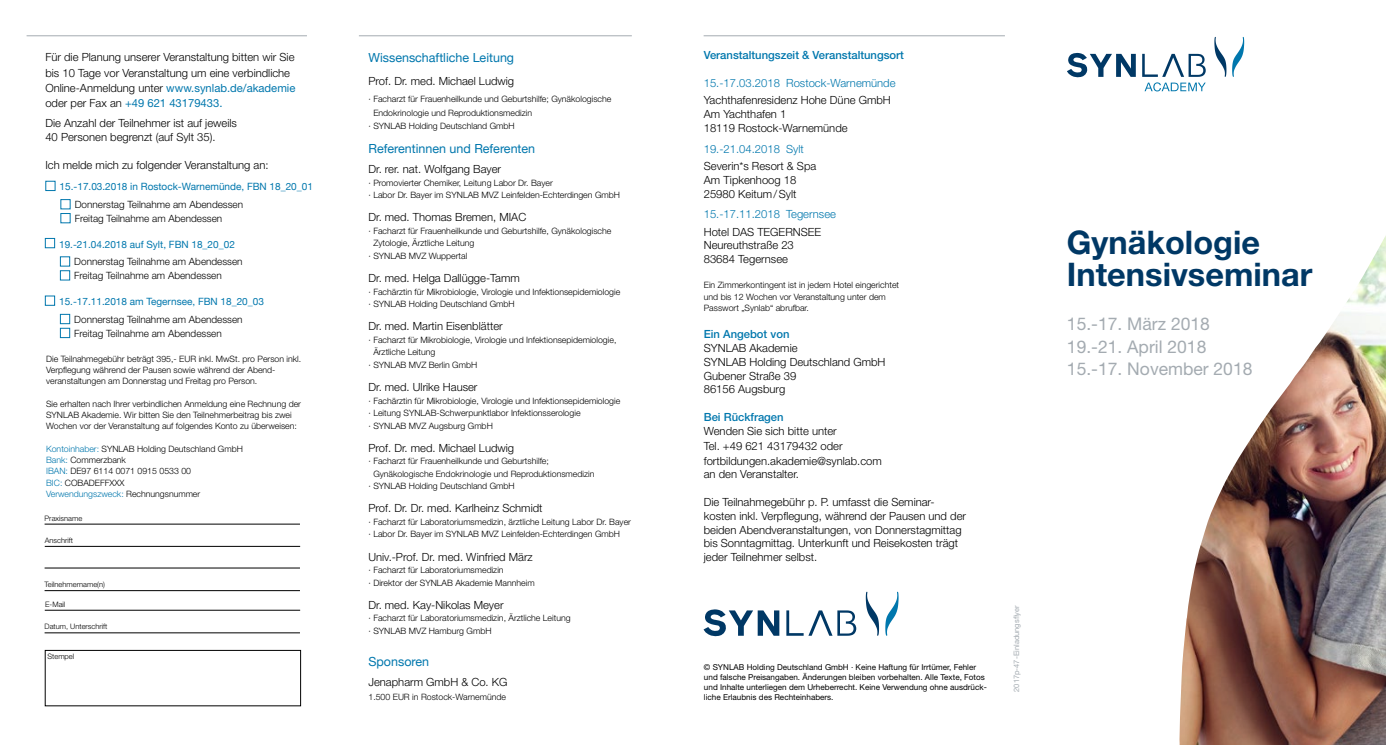
<style>
.page{position:relative;width:1386px;height:745px;background:#fff}
.page>*{position:absolute;margin:0;border:0;box-sizing:border-box;transform-origin:0 0}
.t1{font:700 32.5px/32.5px "Helvetica Neue LT Std";color:#003865}
.t2{font:17.5px/22.5px "Helvetica Neue LT Std";color:#a4abb1}
.t3{font:12.5px "Helvetica Neue";color:#0077ad}
.t4{font:300 11.25px/13.8px "Helvetica Neue";color:#000}
.t5{font:300 11.25px/15px "Helvetica Neue LT Std";color:#000}
.t6{font:300 11.25px "Helvetica Neue";color:#0077ad}
.t7{font:500 11.25px "Helvetica Neue";color:#0077ad}
.t8{font:300 10px/13.8px "Helvetica Neue";color:#000}
.t9{font:10px "Helvetica Neue";color:#0077ad}
.t10{font:300 8.75px/11.2px "Helvetica Neue";color:#000}
.t11{font:8.12px/10px "Helvetica Neue LT Std";color:#000}
.t12{font:300 7.5px "Helvetica Neue";color:#000}
.t13{font:7.5px "Helvetica Neue LT Std";color:#a4abb1}
.s1{font-weight:400;color:#0077ad}
.s2{color:#0077ad}
</style>
<div class="page">
<div style="left:45px;top:181px;width:10px;height:10px;border:1px solid #0077ad"></div>
<hr style="left:45px;top:523px;width:255px;height:1px;background:#000">
<hr style="left:45px;top:545px;width:255px;height:1px;background:#000">
<hr style="left:45px;top:567px;width:255px;height:1px;background:#000">
<hr style="left:45px;top:590px;width:255px;height:1px;background:#000">
<hr style="left:45px;top:609px;width:255px;height:1px;background:#000">
<hr style="left:45px;top:632px;width:255px;height:1px;background:#000">
<div style="left:45px;top:649px;width:256px;height:56px;border:1px solid #000"></div>
<div style="left:61px;top:199px;width:9px;height:10px;border:1px solid #0077ad"></div>
<div style="left:61px;top:213px;width:9px;height:10px;border:1px solid #0077ad"></div>
<div style="left:45px;top:238px;width:10px;height:10px;border:1px solid #0077ad"></div>
<div style="left:60px;top:256px;width:10px;height:10px;border:1px solid #0077ad"></div>
<div style="left:60px;top:270px;width:10px;height:10px;border:1px solid #0077ad"></div>
<div style="left:45px;top:295px;width:10px;height:10px;border:1px solid #0077ad"></div>
<div style="left:60px;top:314px;width:10px;height:10px;border:1px solid #0077ad"></div>
<div style="left:60px;top:328px;width:10px;height:10px;border:1px solid #0077ad"></div>
<svg style="left:1232px;top:37px;width:12px;height:40px"></svg>
<svg style="left:1214px;top:37px;width:12px;height:40px"></svg>
<svg style="left:1067px;top:53px;width:68px;height:25px"></svg>
<svg style="left:1142px;top:54px;width:63px;height:37px"></svg>
<img style="left:1179px;top:237px;width:206px;height:507px">
<hr style="left:703px;top:35px;width:302px;height:1px;background:#a4abb1">
<hr style="left:359px;top:35px;width:273px;height:1px;background:#a4abb1">
<svg style="left:885px;top:591px;width:13px;height:44px"></svg>
<svg style="left:865px;top:591px;width:14px;height:44px"></svg>
<svg style="left:703px;top:609px;width:76px;height:26px"></svg>
<svg style="left:786px;top:610px;width:70px;height:25px"></svg>
<hr style="left:27px;top:35px;width:280px;height:1px;background:#a4abb1">
<p class="t5" style="left:45px;top:50px;width:252px">Für die Planung unserer Veranstaltung bitten wir Sie bis 10 Tage vor Veranstaltung um eine verbindliche Online-Anmeldung unter <span class="s1">www.synlab.de/akademie </span>oder per Fax an <span class="s1">+49 621 43179433.</span></p>
<p class="t4" style="left:45px;top:116px;width:193px">Die Anzahl der Teilnehmer ist auf jeweils<br>40 Personen begrenzt (auf Sylt 35).</p>
<p class="t4" style="left:45px;top:157px;width:225px">Ich melde mich zu folgender Veranstaltung an:</p>
<p class="t9" style="left:60px;top:179px;width:255px">15.-17.03.2018 in Rostock-Warnemünde, FBN 18_20_01</p>
<p class="t8" style="left:75px;top:197px;width:170px">Donnerstag Teilnahme am Abendessen<br>Freitag Teilnahme am Abendessen</p>
<p class="t9" style="left:59px;top:237px;width:177px">19.-21.04.2018 auf Sylt, FBN 18_20_02</p>
<p class="t8" style="left:74px;top:254px;width:170px">Donnerstag Teilnahme am Abendessen<br>Freitag Teilnahme am Abendessen</p>
<p class="t9" style="left:59px;top:294px;width:206px">15.-17.11.2018 am Tegernsee, FBN 18_20_03</p>
<p class="t8" style="left:74px;top:312px;width:170px">Donnerstag Teilnahme am Abendessen<br>Freitag Teilnahme am Abendessen</p>
<p class="t10" style="left:46px;top:352px;width:257px">Die Teilnahmegebühr beträgt 395,- EUR inkl. MwSt. pro Person inkl.<br>Verpflegung während der Pausen sowie während der Abend&shy;veranstaltungen am Donnerstag und Freitag pro Person.</p>
<p class="t10" style="left:46px;top:397px;width:256px">Sie erhalten nach Ihrer verbindlichen Anmeldung eine Rechnung der<br>SYNLAB Akademie. Wir bitten Sie den Teilnehmerbeitrag bis zwei<br>Wochen vor der Veranstaltung auf folgendes Konto zu überweisen:</p>
<p class="t10" style="left:46px;top:442px;width:198px"><span class="s2">Kontoinhaber:</span> SYNLAB Holding Deutschland GmbH<br><span class="s2">Bank:</span> Commerzbank<br><span class="s2">IBAN:</span> DE97 6114 0071 0915 0533 00<br><span class="s2">BIC:</span> COBADEFFXXX<br><span class="s2">Verwendungszweck:</span> Rechnungsnummer</p>
<p class="t12" style="left:45px;top:513px;width:39px">Praxisname</p>
<p class="t12" style="left:45px;top:535px;width:30px">Anschrift</p>
<p class="t12" style="left:45px;top:579px;width:62px">Teilnehmername(n)</p>
<p class="t12" style="left:45px;top:621px;width:64px">Datum, Unterschrift</p>
<p class="t12" style="left:48px;top:651px;width:28px">Stempel</p>
<p class="t12" style="left:45px;top:599px;width:22px">E-Mail</p>
<h3 class="t3" style="left:368px;top:49px;width:147px">Wissenschaftliche Leitung</h3>
<p class="t4" style="left:368px;top:73px;width:147px">Prof. Dr. med. Michael Ludwig</p>
<p class="t10" style="left:368px;top:93px;width:244px">· Facharzt für Frauenheilkunde und Geburtshilfe; Gynäkologische</p>
<p class="t10" style="left:373px;top:107px;width:160px">Endokrinologie und Reproduktionsmedizin</p>
<p class="t10" style="left:368px;top:120px;width:148px">· SYNLAB Holding Deutschland GmbH</p>
<h3 class="t3" style="left:368px;top:139px;width:168px">Referentinnen und Referenten</h3>
<p class="t4" style="left:368px;top:162px;width:134px">Dr. rer. nat. Wolfgang Bayer</p>
<p class="t10" style="left:368px;top:176px;width:253px;line-height:12.5px">· Promovierter Chemiker, Leitung Labor Dr. Bayer<br>· Labor Dr. Bayer im SYNLAB MVZ Leinfelden-Echterdingen GmbH</p>
<p class="t4" style="left:368px;top:210px;width:159px">Dr. med. Thomas Bremen, MIAC</p>
<p class="t10" style="left:368px;top:225px;width:244px">· Facharzt für Frauenheilkunde und Geburtshilfe, Gynäkologische</p>
<p class="t10" style="left:373px;top:237px;width:102px">Zytologie, Ärztliche Leitung</p>
<p class="t10" style="left:368px;top:250px;width:100px">· SYNLAB MVZ Wuppertal</p>
<p class="t4" style="left:368px;top:271px;width:153px">Dr. med. Helga Dallügge-Tamm</p>
<p class="t10" style="left:368px;top:285px;width:253px;line-height:12.5px">· Fachärztin für Mikrobiologie, Virologie und Infektionsepidemiologie · SYNLAB Holding Deutschland GmbH</p>
<p class="t4" style="left:368px;top:319px;width:136px">Dr. med. Martin Eisenblätter</p>
<p class="t10" style="left:368px;top:333px;width:249px">· Facharzt für Mikrobiologie, Virologie und Infektionsepidemiologie,</p>
<p class="t10" style="left:373px;top:346px;width:64px">Ärztliche Leitung</p>
<p class="t10" style="left:368px;top:359px;width:110px">· SYNLAB MVZ Berlin GmbH</p>
<p class="t4" style="left:368px;top:379px;width:110px">Dr. med. Ulrike Hauser</p>
<p class="t10" style="left:368px;top:394px;width:253px;line-height:12.5px">· Fachärztin für Mikrobiologie, Virologie und Infektionsepidemiologie · Leitung SYNLAB-Schwerpunktlabor Infektionsserologie<br>· SYNLAB MVZ Augsburg GmbH</p>
<p class="t4" style="left:368px;top:440px;width:147px">Prof. Dr. med. Michael Ludwig</p>
<p class="t10" style="left:368px;top:455px;width:182px">· Facharzt für Frauenheilkunde und Geburtshilfe;</p>
<p class="t10" style="left:373px;top:467px;width:223px">Gynäkologische Endokrinologie und Reproduktionsmedizin</p>
<p class="t10" style="left:368px;top:480px;width:148px">· SYNLAB Holding Deutschland GmbH</p>
<p class="t4" style="left:368px;top:501px;width:176px">Prof. Dr. Dr. med. Karlheinz Schmidt</p>
<p class="t10" style="left:368px;top:515px;width:264px;line-height:12.5px">· Facharzt für Laboratoriumsmedizin, ärztliche Leitung Labor Dr. Bayer · Labor Dr. Bayer im SYNLAB MVZ Leinfelden-Echterdingen GmbH</p>
<p class="t4" style="left:368px;top:549px;width:166px">Univ.-Prof. Dr. med. Winfried März</p>
<p class="t10" style="left:368px;top:563px;width:168px;line-height:12.5px">· Facharzt für Laboratoriumsmedizin<br>· Direktor der SYNLAB Akademie Mannheim</p>
<p class="t4" style="left:368px;top:597px;width:137px">Dr. med. Kay-Nikolas Meyer</p>
<p class="t10" style="left:368px;top:611px;width:204px;line-height:12.5px">· Facharzt für Laboratoriumsmedizin, Ärztliche Leitung · SYNLAB MVZ Hamburg GmbH</p>
<h3 class="t3" style="left:368px;top:651px;width:62px">Sponsoren</h3>
<p class="t4" style="left:368px;top:674px;width:140px">Jenapharm GmbH &amp; Co. KG</p>
<p class="t10" style="left:368px;top:690px;width:139px">1.500 EUR in Rostock-Warnemünde</p>
<p class="t7" style="left:704px;top:49px;width:202px">Veranstaltungszeit &amp; Veranstaltungsort</p>
<p class="t6" style="left:704px;top:76px;width:193px">15.-17.03.2018 Rostock-Warnemünde</p>
<p class="t4" style="left:704px;top:93px;width:188px">Yachthafenresidenz Hohe Düne GmbH<br>Am Yachthafen 1<br>18119 Rostock-Warnemünde</p>
<p class="t6" style="left:704px;top:142px;width:102px">19.-21.04.2018 Sylt</p>
<p class="t4" style="left:704px;top:159px;width:114px">Severin*s Resort &amp; Spa<br>Am Tipkenhoog 18<br>25980 Keitum/Sylt</p>
<p class="t6" style="left:704px;top:207px;width:134px">15.-17.11.2018 Tegernsee</p>
<p class="t4" style="left:704px;top:224px;width:119px">Hotel DAS TEGERNSEE<br>Neureuthstraße 23<br>83684 Tegernsee</p>
<p class="t10" style="left:704px;top:279px;width:197px">Ein Zimmerkontingent ist in jedem Hotel eingerichtet und bis 12 Wochen vor Veranstaltung unter dem<br>Passwort „Synlab“ abrufbar.</p>
<p class="t7" style="left:704px;top:327px;width:87px">Ein Angebot von</p>
<p class="t4" style="left:704px;top:341px;width:183px">SYNLAB Akademie<br>SYNLAB Holding Deutschland GmbH<br>Gubener Straße 39<br>86156 Augsburg</p>
<p class="t7" style="left:704px;top:410px;width:81px">Bei Rückfragen</p>
<p class="t4" style="left:704px;top:423px;width:134px">Wenden Sie sich bitte unter</p>
<p class="t5" style="left:704px;top:437px;width:179px">Tel. +49 621 43179432 oder fortbildungen.akademie@synlab.com</p>
<p class="t4" style="left:704px;top:467px;width:97px">an den Veranstalter.</p>
<p class="t4" style="left:704px;top:494px;width:264px">Die Teilnahmegebühr p. P. umfasst die Seminar&shy;kosten inkl. Verpflegung, während der Pausen und der beiden Abendveranstaltungen, von Donnerstagmittag bis Sonntagmittag. Unterkunft und Reisekosten trägt jeder Teilnehmer selbst.</p>
<p class="t11" style="left:704px;top:661px;width:283px">© SYNLAB Holding Deutschland GmbH · Keine Haftung für Irrtümer, Fehler und falsche Preisangaben. Änderungen bleiben vorbehalten. Alle Texte, Fotos und Inhalte unterliegen dem Urheberrecht. Keine Verwendung ohne ausdrück&shy;liche Erlaubnis des Rechteinhabers.</p>
<p class="t13" style="left:1012px;top:691px;width:88px;rotate:-90deg">2017p-47-Einladungsflyer</p>
<h1 class="t1" style="left:1067px;top:225px;width:247px">Gynäkologie<br>Intensivseminar</h1>
<h2 class="t2" style="left:1067px;top:312px;width:187px">15.-17. März 2018<br>19.-21. April 2018<br>15.-17. November 2018</h2>
</div>
